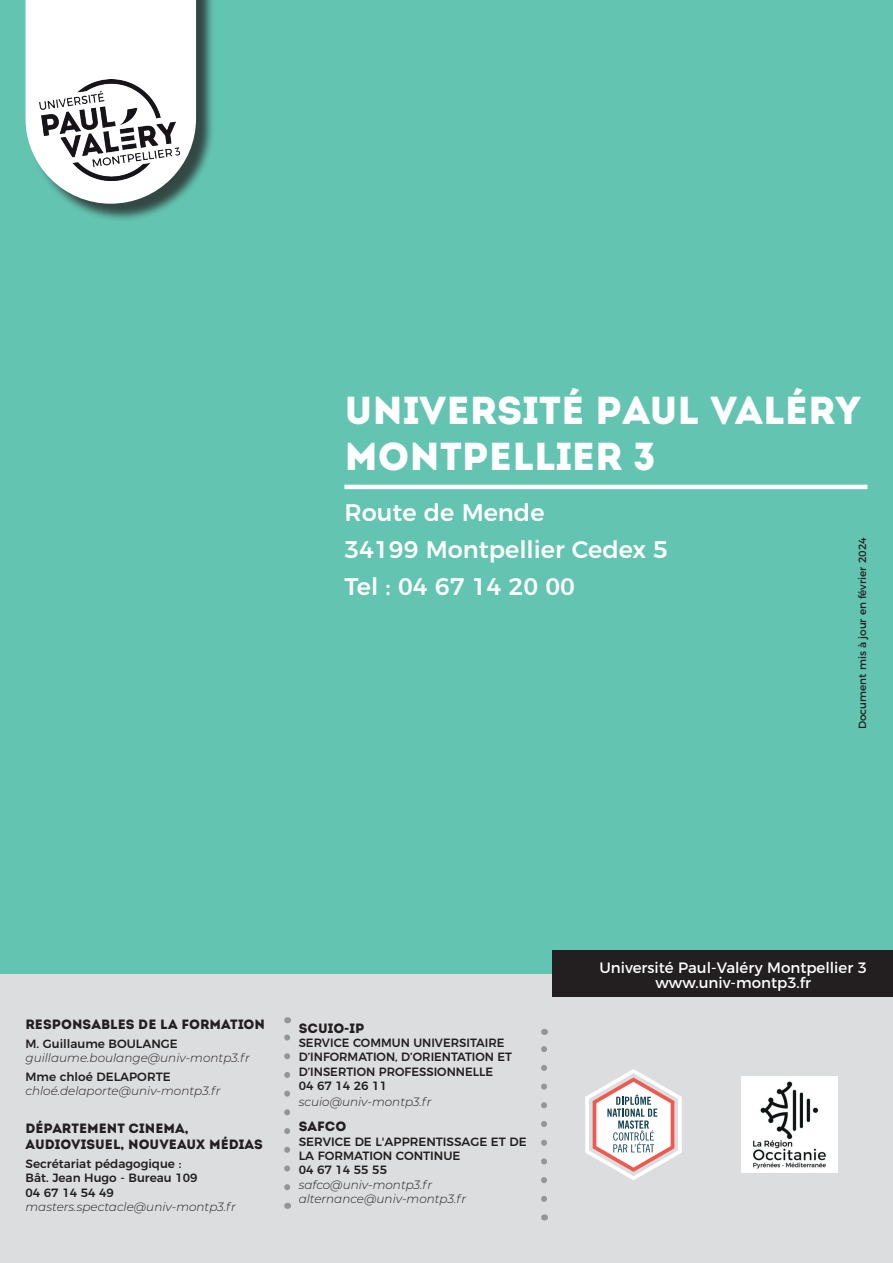
<style>
.page{position:relative;width:893px;height:1263px;background:#fff}
.page>*{position:absolute;margin:0;border:0;box-sizing:border-box;transform-origin:0 0}
.t1{font:39px/46.8px "Intro";color:#fff}
.t2{font:500 24px/37.3px "Montserrat";color:#fff}
.t3{font:15px/15px "Montserrat";color:#fff;text-align:center}
.t4{font:13.5px/16.2px "Intro";color:#231f20}
.t5{font:500 12px/14.4px "Montserrat";color:#231f20}
.t6{font:italic 300 12px/14.4px "Montserrat";color:#231f20}
.t7{font:10.5px "Montserrat";color:#231f20}
.s1{font-family:"Montserrat";font-weight:900}
</style>
<div class="page">
<div style="left:0;top:972px;width:893px;height:291px;background:#dcdddf"></div>
<div style="left:0;top:0;width:893px;height:973px;background:#63c4b1"></div>
<svg style="left:284px;top:1034px;width:6px;height:153px"></svg>
<svg style="left:541px;top:1046px;width:6px;height:153px"></svg>
<div style="left:28px;top:0;width:187px;height:222px;background:#231f20;opacity:.75"></div>
<svg style="left:26px;top:0;width:170px;height:204px;background:#e5eeec"></svg>
<img style="left:40px;top:79px;width:139px;height:101px">
<hr style="left:344px;top:485px;width:523px;height:4px;background:#fff">
<div style="left:552px;top:950px;width:341px;height:47px;background:#231f20"></div>
<img style="left:741px;top:1077px;width:96px;height:95px">
<svg style="left:585px;top:1069px;width:97px;height:111px"></svg>
<h1 class="t1" style="left:344px;top:387px;width:518px">UNIVERSITÉ PAUL VALÉRY<br>MONTPELLIER 3</h1>
<h2 class="t2" style="left:344px;top:492px;width:325px">Route de Mende<br>34199 Montpellier Cedex 5<br>Tel : 04 67 14 20 00</h2>
<p class="t7" style="left:854px;top:729px;width:193px;rotate:-90deg">Document mis à jour en février 2024</p>
<p class="t4" style="left:26px;top:1016px;width:241px">RESPONSABLES DE LA FORMATION</p>
<p class="t5" style="left:26px;top:1035px;width:154px">M. Guillaume BOULANGE</p>
<p class="t6" style="left:26px;top:1050px;width:226px">guillaume.boulange@univ-montp3.fr</p>
<p class="t5" style="left:26px;top:1069px;width:147px">Mme chloé DELAPORTE</p>
<p class="t6" style="left:26px;top:1083px;width:197px">chloé.delaporte@univ-montp3.fr</p>
<p class="t4" style="left:26px;top:1120px;width:239px">DÉPARTEMENT CINEMA,<br>AUDIOVISUEL, NOUVEAUX MÉDIAS</p>
<p class="t5" style="left:26px;top:1155px;width:174px">Secrétariat pédagogique :<br>Bât. Jean Hugo - Bureau 109<br>04 67 14 54 49</p>
<p class="t6" style="left:26px;top:1199px;width:212px">masters.spectacle@univ-montp3.fr</p>
<p class="t4" style="left:299px;top:1020px;width:67px">SCUIO<span class="s1">-</span>IP</p>
<p class="t5" style="left:299px;top:1035px;width:215px">SERVICE COMMUN UNIVERSITAIRE<br>D’INFORMATION, D’ORIENTATION ET<br>D’INSERTION PROFESSIONNELLE<br>04 67 14 26 11</p>
<p class="t6" style="left:299px;top:1094px;width:134px">scuio@univ-montp3.fr</p>
<p class="t4" style="left:299px;top:1118px;width:49px">SAFCO</p>
<p class="t5" style="left:299px;top:1133px;width:229px">SERVICE DE L'APPRENTISSAGE ET DE<br>LA FORMATION CONTINUE<br>04 67 14 55 55</p>
<p class="t6" style="left:299px;top:1177px;width:169px">safco@univ-montp3.fr alternance@univ-montp3.fr</p>
<p class="t3" style="left:599px;top:956px;width:269px">Université Paul-Valéry Montpellier 3 www.univ-montp3.fr</p>
<p class="t3" style="left:599px;top:959px;width:269px">Université Paul-Valéry Montpellier 3 www.univ-montp3.fr</p>
</div>
